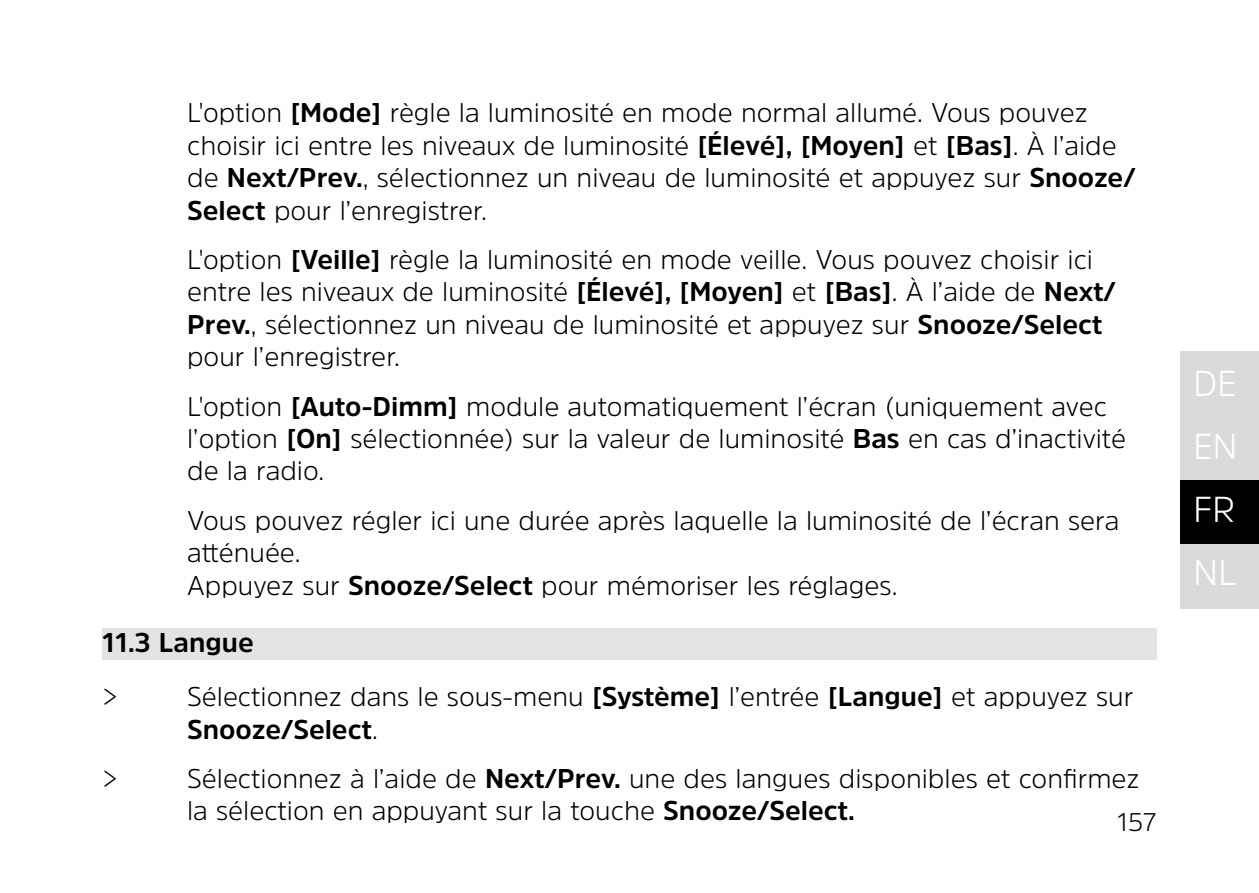
<style>
.page{position:relative;width:1259px;height:893px;background:#fff}
.page>*{position:absolute;margin:0;border:0;box-sizing:border-box;transform-origin:0 0}
.t1{font:300 36px/63px "Amsi Pro";color:#fff;text-align:justify}
.Einzug{font:300 27px/32.4px "Amsi Pro";color:#000}
.t2{font:700 27px "Amsi Pro";color:#000}
.t3{font:300 25.5px "Amsi Pro";color:#000}
.s1{font-weight:700}
</style>
<div class="page">
<div style="left:1179px;top:480px;width:80px;height:64px;background:#000"></div>
<div style="left:1179px;top:415px;width:80px;height:65px;background:#dadada"></div>
<div style="left:1179px;top:352px;width:80px;height:64px;background:#dadada"></div>
<div style="left:1179px;top:544px;width:80px;height:65px;background:#dadada"></div>
<div style="left:102px;top:628px;width:1055px;height:31px;background:#e3e3e3"></div>
<p class="Einzug" style="left:187px;top:96px;width:950px">L'option <span class="s1">[Mode]</span> règle la luminosité en mode normal allumé. Vous pouvez choisir ici entre les niveaux de luminosité <span class="s1">[Élevé], [Moyen]</span> et <span class="s1">[Bas]</span>. À l’aide de <span class="s1">Next/Prev.</span>, sélectionnez un niveau de luminosité et appuyez sur <span class="s1">Snooze/ Select</span> pour l’enregistrer.</p>
<p class="Einzug" style="left:187px;top:242px;width:930px">L'option <span class="s1">[Veille]</span> règle la luminosité en mode veille. Vous pouvez choisir ici entre les niveaux de luminosité <span class="s1">[Élevé], [Moyen]</span> et <span class="s1">[Bas]</span>. À l’aide de <span class="s1">Next/ Prev.</span>, sélectionnez un niveau de luminosité et appuyez sur <span class="s1">Snooze/Select </span>pour l’enregistrer.</p>
<p class="Einzug" style="left:187px;top:389px;width:940px">L'option <span class="s1">[Auto-Dimm]</span> module automatiquement l’écran (uniquement avec l’option <span class="s1">[On]</span> sélectionnée) sur la valeur de luminosité <span class="s1">Bas</span> en cas d’inactivité de la radio.</p>
<p class="Einzug" style="left:187px;top:503px;width:934px">Vous pouvez régler ici une durée après laquelle la luminosité de l’écran sera atténuée.<br>Appuyez sur <span class="s1">Snooze/Select</span> pour mémoriser les réglages.</p>
<p class="t2" style="left:102px;top:624px;width:153px">11.3 Langue</p>
<p class="Einzug" style="left:102px;top:680px;width:17px">&gt;</p>
<p class="Einzug" style="left:187px;top:680px;width:948px">Sélectionnez dans le sous-menu <span class="s1">[Système]</span> l’entrée <span class="s1">[Langue]</span> et appuyez sur<br><span class="s1">Snooze/Select</span>.</p>
<p class="Einzug" style="left:102px;top:761px;width:17px">&gt;</p>
<p class="Einzug" style="left:187px;top:761px;width:954px">Sélectionnez à l’aide de <span class="s1">Next/Prev.</span> une des langues disponibles et confirmez la sélection en appuyant sur la touche <span class="s1">Snooze/Select.</span></p>
<p class="t3" style="left:1117px;top:805px;width:41px">157</p>
<h1 class="t1" style="left:1193px;top:351px;width:46px">DE EN FR NL</h1>
</div>
